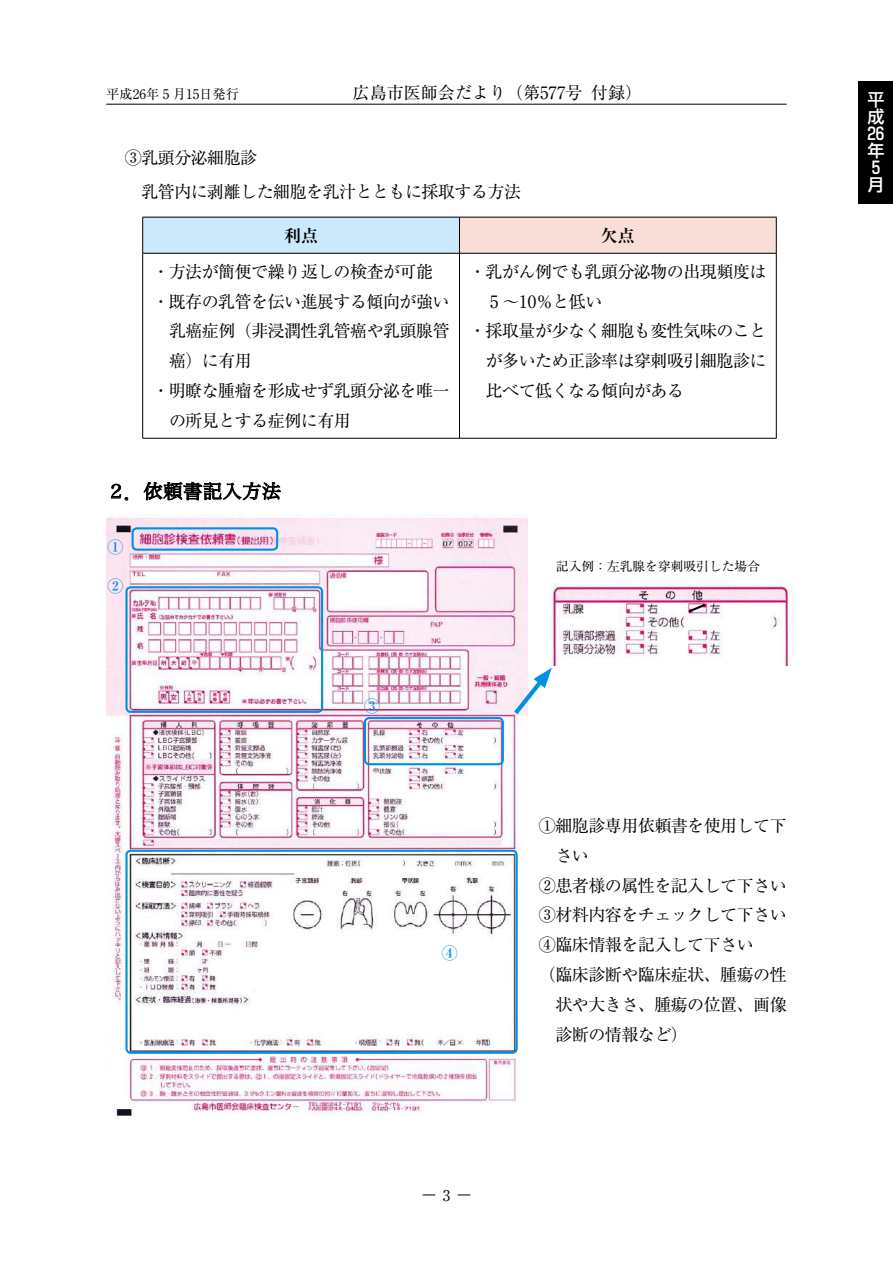
<style>
.page{position:relative;width:893px;height:1263px;background:#fff}
.page>*{position:absolute;margin:0;border:0;box-sizing:border-box;transform-origin:0 0}
.t1{font:19.2px "Hira Min Pro W3";letter-spacing:.03em;color:#000}
.t2{font:16.95px/34px "Ryumin Pro";letter-spacing:-.03em;color:#000}
.t3{font:16.95px "Ryumin Pro";color:#000}
.t4{font:500 16.95px/17px "Shin Go Pro";color:#fff}
.t5{font:700 16.95px "Ryumin Pro";color:#000}
.t6{font:700 15.9px "Ryumin Pro";color:#0090e6}
.t7{font:14.85px "Ryumin Pro";color:#000}
.t8{font:13.35px "Ryumin Pro";color:#000}
.t9{font:12.75px "Ryumin Pro";color:#000}
</style>
<div class="page">
<div style="left:859px;top:81px;width:34px;height:123px;background:#000"></div>
<hr style="left:106px;top:104px;width:681px;height:1px;background:#000">
<img style="left:550px;top:584px;width:242px;height:82px">
<img style="left:106px;top:514px;width:422px;height:602px">
<div style="left:143px;top:217px;width:316px;height:36px;background:#cbe9fb"></div>
<div style="left:459px;top:217px;width:317px;height:36px;background:#f9ddd7"></div>
<hr style="left:142px;top:217px;width:317px;height:1px;background:#000">
<hr style="left:142px;top:217px;width:1px;height:36px;background:#000">
<hr style="left:459px;top:217px;width:317px;height:1px;background:#000">
<hr style="left:459px;top:217px;width:1px;height:36px;background:#000">
<hr style="left:776px;top:217px;width:1px;height:36px;background:#000">
<hr style="left:142px;top:253px;width:317px;height:1px;background:#000">
<hr style="left:142px;top:254px;width:1px;height:184px;background:#000">
<hr style="left:459px;top:253px;width:317px;height:1px;background:#000">
<hr style="left:459px;top:254px;width:1px;height:184px;background:#000">
<hr style="left:776px;top:254px;width:1px;height:184px;background:#000">
<hr style="left:142px;top:438px;width:317px;height:1px;background:#000">
<hr style="left:459px;top:438px;width:317px;height:1px;background:#000">
<svg style="left:110px;top:483px;width:18px;height:18px"></svg>
<svg style="left:143px;top:481px;width:138px;height:20px"></svg>
<div style="left:132px;top:527px;width:146px;height:24px;border:2px solid #0090e6;border-radius:4px"></div>
<div style="left:125px;top:586px;width:198px;height:127px;border:2px solid #0090e6;border-radius:4px"></div>
<div style="left:364px;top:717px;width:140px;height:48px;border:2px solid #0090e6;border-radius:4px"></div>
<div style="left:125px;top:850px;width:393px;height:204px;border:2px solid #0090e6;border-radius:4px"></div>
<svg style="left:510px;top:668px;width:42px;height:51px"></svg>
<svg style="left:686px;top:602px;width:21px;height:12px"></svg>
<svg style="left:423px;top:1195px;width:12px;height:1px"></svg>
<svg style="left:458px;top:1195px;width:12px;height:1px"></svg>
<p class="t8" style="left:106px;top:83px;width:134px">平成26年₅月15日発行</p>
<p class="t3" style="left:353px;top:79px;width:291px">広島市医師会だより（第577号 付録）</p>
<p class="t2" style="left:108px;top:139px;width:414px">　③乳頭分泌細胞診<br>　　乳管内に剥離した細胞を乳汁とともに採取する方法</p>
<p class="t5" style="left:284px;top:222px;width:36px">利点</p>
<p class="t5" style="left:601px;top:222px;width:36px">欠点</p>
<p class="t2" style="left:152px;top:253px;width:282px">・方法が簡便で繰り返しの検査が可能</p>
<p class="t2" style="left:152px;top:283px;width:299px">・既存の乳管を伝い進展する傾向が強い</p>
<p class="t2" style="left:169px;top:313px;width:282px">乳癌症例（非浸潤性乳管癌や乳頭腺管</p>
<p class="t2" style="left:169px;top:343px;width:84px">癌）に有用</p>
<p class="t2" style="left:152px;top:372px;width:299px">・明瞭な腫瘤を形成せず乳頭分泌を唯一</p>
<p class="t2" style="left:169px;top:402px;width:183px">の所見とする症例に有用</p>
<p class="t2" style="left:469px;top:253px;width:299px">・乳がん例でも乳頭分泌物の出現頻度は</p>
<p class="t2" style="left:486px;top:283px;width:118px">₅～10％と低い</p>
<p class="t2" style="left:469px;top:313px;width:299px">・採取量が少なく細胞も変性気味のこと</p>
<p class="t2" style="left:486px;top:343px;width:282px">が多いため正診率は穿刺吸引細胞診に</p>
<p class="t2" style="left:486px;top:372px;width:200px">比べて低くなる傾向がある</p>
<p class="t1" style="left:106px;top:475px;width:176px">２．依頼書記入方法</p>
<p class="t6" style="left:107px;top:534px;width:17px">①</p>
<p class="t6" style="left:107px;top:574px;width:17px">②</p>
<p class="t6" style="left:364px;top:693px;width:17px">③</p>
<p class="t6" style="left:442px;top:940px;width:17px">④</p>
<p class="t7" style="left:443px;top:1183px;width:9px">3</p>
<p class="t9" style="left:556px;top:557px;width:206px">記入例：左乳腺を穿刺吸引した場合</p>
<p class="t2" style="left:539px;top:808px;width:249px">①細胞診専用依頼書を使用して下</p>
<p class="t2" style="left:555px;top:837px;width:35px">さい</p>
<p class="t2" style="left:539px;top:867px;width:249px">②患者様の属性を記入して下さい</p>
<p class="t2" style="left:539px;top:897px;width:249px">③材料内容をチェックして下さい</p>
<p class="t2" style="left:539px;top:927px;width:216px">④臨床情報を記入して下さい</p>
<p class="t2" style="left:539px;top:956px;width:249px">（臨床診断や臨床症状、腫瘍の性</p>
<p class="t2" style="left:555px;top:986px;width:233px">状や大きさ、腫瘍の位置、画像</p>
<p class="t2" style="left:555px;top:1016px;width:134px">診断の情報など）</p>
<p class="t4" style="left:867px;top:89px;width:19px">平成<br>26年<br>5月</p>
</div>
